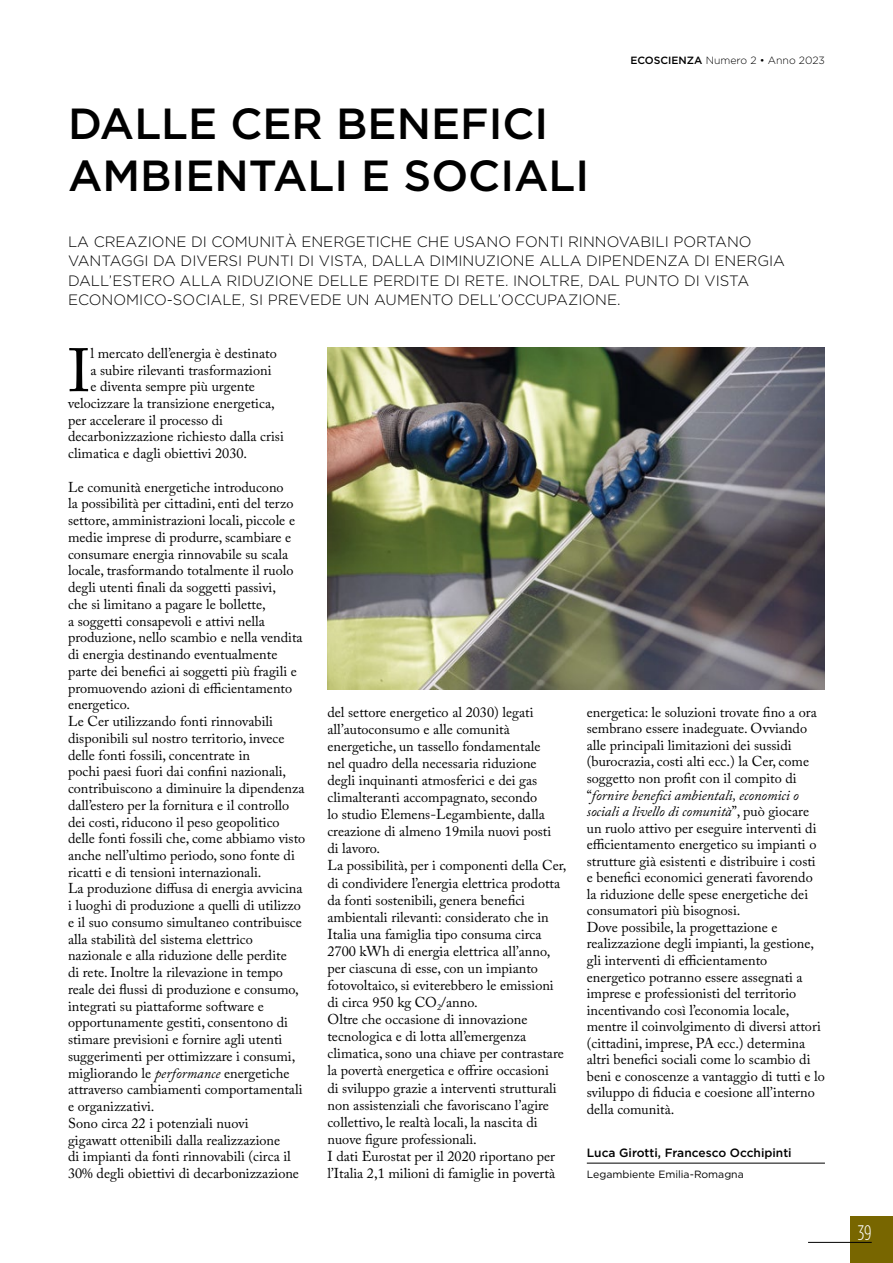
<style>
.page{position:relative;width:893px;height:1263px;background:#fff}
.page>*{position:absolute;margin:0;border:0;box-sizing:border-box;transform-origin:0 0}
.t1{font:60.6px "Adobe Caslon Pro";color:#000}
.t2{font:500 43.5px/52.5px "Gotham HTF";color:#000}
.t3{font:300 condensed 21px "Gotham HTF";color:#fff}
.t4{font:300 15px/19.5px "Gotham HTF";color:#000}
.t5{font:14.25px/16.8px "Adobe Caslon Pro";color:#000}
.t6{font:500 12px "Gotham HTF";color:#000}
.t7{font:300 10.5px "Gotham HTF";color:#000}
.t8{font:10.5px "Gotham HTF";color:#000}
.s1{font-weight:500}
.s2{font-style:italic}
</style>
<div class="page">
<div style="left:850px;top:1216px;width:43px;height:47px;background:#786600"></div>
<hr style="left:808px;top:1242px;width:64px;height:1px;background:#000">
<hr style="left:587px;top:1163px;width:238px;height:1px;background:#000">
<img style="left:327px;top:348px;width:498px;height:341px">
<h2 class="t2" style="left:68px;top:96px;width:523px">DALLE CER BENEFICI<br>AMBIENTALI E SOCIALI</h2>
<p class="t7" style="left:630px;top:55px;width:196px"><span class="s1">ECOSCIENZA</span> Numero 2 • Anno 2023</p>
<p class="t4" style="left:68px;top:231px;width:718px">LA CREAZIONE DI COMUNITÀ ENERGETICHE CHE USANO FONTI RINNOVABILI PORTANO VANTAGGI DA DIVERSI PUNTI DI VISTA, DALLA DIMINUZIONE ALLA DIPENDENZA DI ENERGIA DALL’ESTERO ALLA RIDUZIONE DELLE PERDITE DI RETE. INOLTRE, DAL PUNTO DI VISTA ECONOMICO-SOCIALE, SI PREVEDE UN AUMENTO DELL’OCCUPAZIONE.</p>
<h1 class="t1" style="left:68px;top:335px;width:24px">I</h1>
<p class="t5" style="left:91px;top:345px;width:188px">l mercato dell’energia è destinato</p>
<p class="t5" style="left:91px;top:361px;width:182px">a subire rilevanti trasformazioni</p>
<p class="t5" style="left:91px;top:378px;width:166px">e diventa sempre più urgente</p>
<p class="t5" style="left:68px;top:395px;width:208px">velocizzare la transizione energetica,</p>
<p class="t5" style="left:68px;top:411px;width:157px">per accelerare il processo di</p>
<p class="t5" style="left:68px;top:428px;width:217px">decarbonizzazione richiesto dalla crisi</p>
<p class="t5" style="left:68px;top:445px;width:181px">climatica e dagli obiettivi 2030.</p>
<p class="t5" style="left:68px;top:478px;width:239px">Le comunità energetiche introducono<br>la possibilità per cittadini, enti del terzo settore, amministrazioni locali, piccole e medie imprese di produrre, scambiare e consumare energia rinnovabile su scala locale, trasformando totalmente il ruolo degli utenti finali da soggetti passivi,<br>che si limitano a pagare le bollette,<br>a soggetti consapevoli e attivi nella produzione, nello scambio e nella vendita di energia destinando eventualmente parte dei benefici ai soggetti più fragili e promuovendo azioni di efficientamento energetico.<br>Le Cer utilizzando fonti rinnovabili disponibili sul nostro territorio, invece delle fonti fossili, concentrate in<br>pochi paesi fuori dai confini nazionali, contribuiscono a diminuire la dipendenza dall’estero per la fornitura e il controllo dei costi, riducono il peso geopolitico delle fonti fossili che, come abbiamo visto anche nell’ultimo periodo, sono fonte di ricatti e di tensioni internazionali.<br>La produzione diffusa di energia avvicina i luoghi di produzione a quelli di utilizzo e il suo consumo simultaneo contribuisce alla stabilità del sistema elettrico nazionale e alla riduzione delle perdite<br>di rete. Inoltre la rilevazione in tempo reale dei flussi di produzione e consumo, integrati su piattaforme software e opportunamente gestiti, consentono di stimare previsioni e fornire agli utenti suggerimenti per ottimizzare i consumi, migliorando le <span class="s2">performance</span> energetiche attraverso cambiamenti comportamentali e organizzativi.<br>Sono circa 22 i potenziali nuovi<br>gigawatt ottenibili dalla realizzazione<br>di impianti da fonti rinnovabili (circa il 30% degli obiettivi di decarbonizzazione</p>
<p class="t5" style="left:327px;top:703px;width:241px">del settore energetico al 2030) legati all’autoconsumo e alle comunità energetiche, un tassello fondamentale<br>nel quadro della necessaria riduzione degli inquinanti atmosferici e dei gas climalteranti accompagnato, secondo<br>lo studio Elemens-Legambiente, dalla creazione di almeno 19mila nuovi posti<br>di lavoro.<br>La possibilità, per i componenti della Cer, di condividere l’energia elettrica prodotta da fonti sostenibili, genera benefici ambientali rilevanti: considerato che in Italia una famiglia tipo consuma circa 2700 kWh di energia elettrica all’anno, per ciascuna di esse, con un impianto fotovoltaico, si eviterebbero le emissioni di circa 950 kg CO<sub>2</sub>/anno.<br>Oltre che occasione di innovazione tecnologica e di lotta all’emergenza climatica, sono una chiave per contrastare la povertà energetica e offrire occasioni<br>di sviluppo grazie a interventi strutturali non assistenziali che favoriscano l’agire collettivo, le realtà locali, la nascita di nuove figure professionali.<br>I dati Eurostat per il 2020 riportano per l’Italia 2,1 milioni di famiglie in povertà</p>
<p class="t5" style="left:587px;top:704px;width:240px">energetica: le soluzioni trovate fino a ora sembrano essere inadeguate. Ovviando alle principali limitazioni dei sussidi (burocrazia, costi alti ecc.) la Cer, come soggetto non profit con il compito di “<span class="s2">fornire benefici ambientali, economici o sociali a livello di comunità</span>”, può giocare un ruolo attivo per eseguire interventi di efficientamento energetico su impianti o strutture già esistenti e distribuire i costi e benefici economici generati favorendo la riduzione delle spese energetiche dei consumatori più bisognosi.<br>Dove possibile, la progettazione e realizzazione degli impianti, la gestione, gli interventi di efficientamento energetico potranno essere assegnati a imprese e professionisti del territorio incentivando così l’economia locale, mentre il coinvolgimento di diversi attori (cittadini, imprese, PA ecc.) determina altri benefici sociali come lo scambio di beni e conoscenze a vantaggio di tutti e lo sviluppo di fiducia e coesione all’interno della comunità.</p>
<p class="t6" style="left:587px;top:1145px;width:206px">Luca Girotti, Francesco Occhipinti</p>
<p class="t8" style="left:587px;top:1168px;width:159px">Legambiente Emilia-Romagna</p>
<h3 class="t3" style="left:858px;top:1221px;width:15px">39</h3>
</div>
